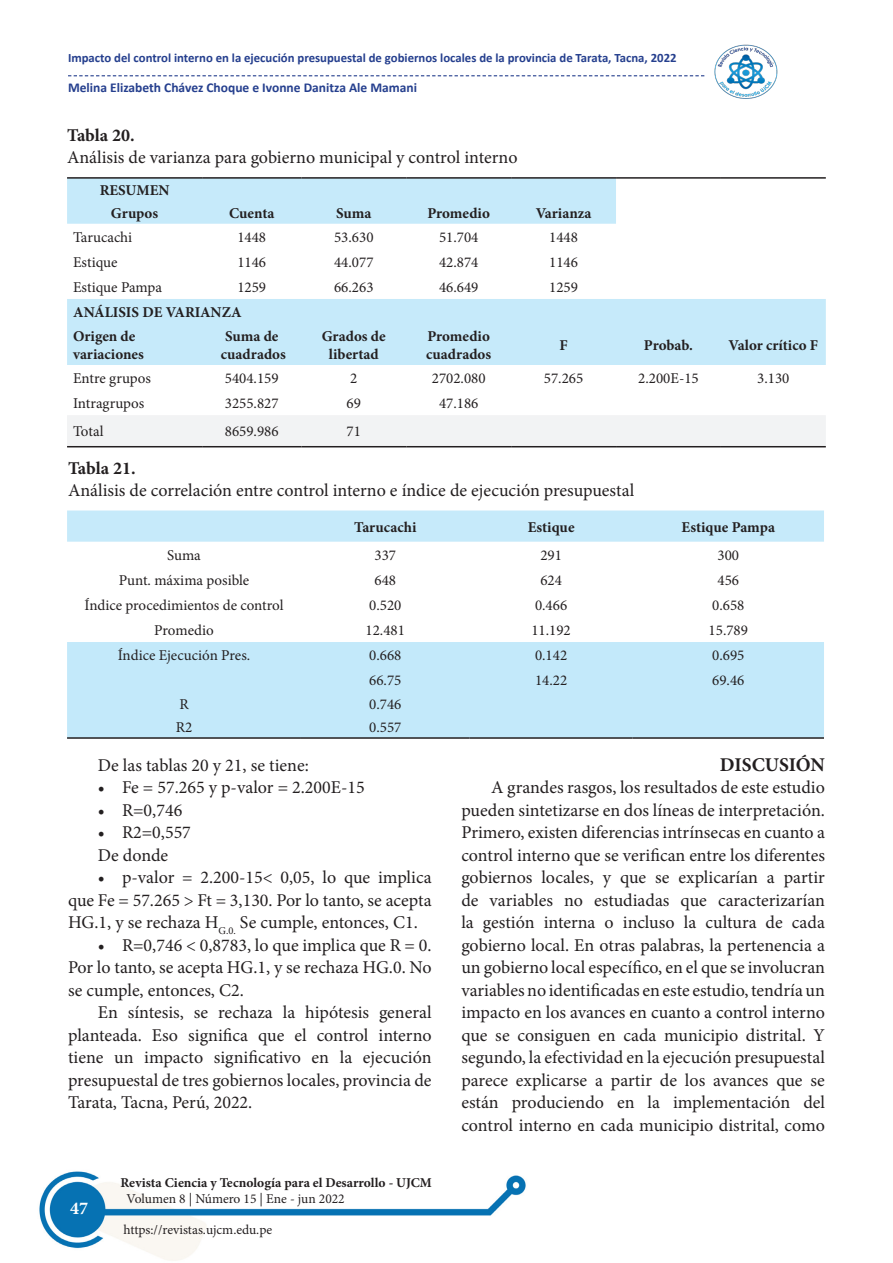
<style>
.page{position:relative;width:893px;height:1263px;background:#fff}
.page>*{position:absolute;margin:0;border:0;box-sizing:border-box;transform-origin:0 0}
.t1{font:700 19.5px "Minion Pro";letter-spacing:-.005em;color:#231f20}
.t2{font:18px/22.5px "Minion Pro";color:#231f20;text-align:justify}
.t3{font:700 18px "Minion Pro";letter-spacing:-.005em;color:#231f20}
.t4{font:700 18px "Minion Pro";color:#fff}
.t5{font:15px "Minion Pro";color:#231f20}
.t6{font:700 15px/18px "Minion Pro";color:#231f20}
.t7{font:13.5px "Minion Pro";color:#231f20}
.t8{font:700 13.5px "Calibri";color:#253f8e}
.t9{font:700 13.5px "Minion Pro";color:#231f20}
.t10{font:700 12.75px "Calibri";color:#253f8e}
</style>
<div class="page">
<img style="left:39px;top:75px;width:787px;height:1186px">
<svg style="left:68px;top:75px;width:636px;height:1px"></svg>
<img style="left:713px;top:44px;width:65px;height:57px">
<svg style="left:67px;top:179px;width:759px;height:186px;fill:#c6eafa"></svg>
<svg style="left:616px;top:179px;width:210px;height:45px"></svg>
<div style="left:67px;top:415px;width:759px;height:31px;background:#f2f3f4"></div>
<hr style="left:67px;top:177px;width:135px;height:2px;background:#231f20">
<hr style="left:202px;top:177px;width:99px;height:2px;background:#231f20">
<hr style="left:301px;top:177px;width:105px;height:2px;background:#231f20">
<hr style="left:406px;top:177px;width:105px;height:2px;background:#231f20">
<hr style="left:511px;top:177px;width:105px;height:2px;background:#231f20">
<hr style="left:616px;top:177px;width:105px;height:2px;background:#231f20">
<hr style="left:721px;top:177px;width:105px;height:2px;background:#231f20">
<hr style="left:67px;top:446px;width:135px;height:1px;background:#231f20">
<hr style="left:202px;top:446px;width:99px;height:1px;background:#231f20">
<hr style="left:301px;top:446px;width:105px;height:1px;background:#231f20">
<hr style="left:406px;top:446px;width:105px;height:1px;background:#231f20">
<hr style="left:511px;top:446px;width:105px;height:1px;background:#231f20">
<hr style="left:616px;top:446px;width:105px;height:1px;background:#231f20">
<hr style="left:721px;top:446px;width:105px;height:1px;background:#231f20">
<div style="left:67px;top:510px;width:757px;height:32px;background:#c6eafa"></div>
<div style="left:67px;top:642px;width:757px;height:95px;background:#c3e9fa"></div>
<hr style="left:67px;top:737px;width:234px;height:2px;background:#231f20">
<hr style="left:301px;top:737px;width:169px;height:2px;background:#231f20">
<hr style="left:470px;top:737px;width:163px;height:2px;background:#231f20">
<hr style="left:633px;top:737px;width:191px;height:2px;background:#231f20">
<p class="t10" style="left:68px;top:49px;width:610px">Impacto del control interno en la ejecución presupuestal de gobiernos locales de la provincia de Tarata, Tacna, 2022</p>
<p class="t8" style="left:68px;top:78px;width:351px">Melina Elizabeth Chávez Choque e Ivonne Danitza Ale Mamani</p>
<p class="t3" style="left:67px;top:122px;width:69px">Tabla 20.</p>
<p class="t2" style="left:67px;top:146px;width:452px">Análisis de varianza para gobierno municipal y control interno</p>
<p class="t6" style="left:100px;top:181px;width:71px">RESUMEN</p>
<p class="t6" style="left:111px;top:204px;width:49px">Grupos</p>
<p class="t6" style="left:229px;top:204px;width:47px">Cuenta</p>
<p class="t6" style="left:336px;top:204px;width:37px">Suma</p>
<p class="t6" style="left:427px;top:204px;width:64px">Promedio</p>
<p class="t6" style="left:536px;top:204px;width:57px">Varianza</p>
<p class="t5" style="left:73px;top:227px;width:61px">Tarucachi</p>
<p class="t5" style="left:237px;top:227px;width:30px">1448</p>
<p class="t5" style="left:334px;top:227px;width:41px">53.630</p>
<p class="t5" style="left:439px;top:227px;width:41px">51.704</p>
<p class="t5" style="left:549px;top:227px;width:30px">1448</p>
<p class="t5" style="left:73px;top:252px;width:46px">Estique</p>
<p class="t5" style="left:237px;top:252px;width:30px">1146</p>
<p class="t5" style="left:334px;top:252px;width:41px">44.077</p>
<p class="t5" style="left:439px;top:252px;width:41px">42.874</p>
<p class="t5" style="left:549px;top:252px;width:30px">1146</p>
<p class="t5" style="left:73px;top:277px;width:91px">Estique Pampa</p>
<p class="t5" style="left:237px;top:277px;width:30px">1259</p>
<p class="t5" style="left:334px;top:277px;width:41px">66.263</p>
<p class="t5" style="left:439px;top:277px;width:41px">46.649</p>
<p class="t5" style="left:549px;top:277px;width:30px">1259</p>
<p class="t6" style="left:73px;top:303px;width:170px">ANÁLISIS DE VARIANZA</p>
<p class="t6" style="left:73px;top:327px;width:72px">Origen de variaciones</p>
<p class="t6" style="left:225px;top:327px;width:55px">Suma de</p>
<p class="t6" style="left:322px;top:327px;width:65px">Grados de</p>
<p class="t6" style="left:329px;top:345px;width:51px">libertad</p>
<p class="t6" style="left:426px;top:327px;width:67px">Promedio cuadrados</p>
<p class="t6" style="left:559px;top:336px;width:10px">F</p>
<p class="t6" style="left:644px;top:336px;width:51px">Probab.</p>
<p class="t6" style="left:728px;top:336px;width:91px">Valor crítico F</p>
<p class="t6" style="left:221px;top:345px;width:67px">cuadrados</p>
<p class="t5" style="left:73px;top:368px;width:79px">Entre grupos</p>
<p class="t5" style="left:225px;top:368px;width:55px">5404.159</p>
<p class="t5" style="left:350px;top:368px;width:9px">2</p>
<p class="t5" style="left:432px;top:368px;width:55px">2702.080</p>
<p class="t5" style="left:544px;top:368px;width:41px">57.265</p>
<p class="t5" style="left:638px;top:368px;width:62px">2.200E-15</p>
<p class="t5" style="left:757px;top:368px;width:34px">3.130</p>
<p class="t5" style="left:73px;top:393px;width:73px">Intragrupos</p>
<p class="t5" style="left:225px;top:393px;width:55px">3255.827</p>
<p class="t5" style="left:347px;top:393px;width:16px">69</p>
<p class="t5" style="left:439px;top:393px;width:41px">47.186</p>
<p class="t5" style="left:73px;top:422px;width:32px">Total</p>
<p class="t5" style="left:225px;top:422px;width:55px">8659.986</p>
<p class="t5" style="left:347px;top:422px;width:16px">71</p>
<p class="t3" style="left:68px;top:455px;width:69px">Tabla 21.</p>
<p class="t2" style="left:68px;top:479px;width:568px">Análisis de correlación entre control interno e índice de ejecución presupuestal</p>
<p class="t6" style="left:354px;top:518px;width:64px">Tarucachi</p>
<p class="t6" style="left:528px;top:518px;width:48px">Estique</p>
<p class="t6" style="left:681px;top:518px;width:95px">Estique Pampa</p>
<p class="t5" style="left:167px;top:545px;width:35px">Suma</p>
<p class="t5" style="left:374px;top:545px;width:23px">337</p>
<p class="t5" style="left:540px;top:545px;width:23px">291</p>
<p class="t5" style="left:717px;top:545px;width:23px">300</p>
<p class="t5" style="left:119px;top:570px;width:132px">Punt. máxima posible</p>
<p class="t5" style="left:374px;top:570px;width:23px">648</p>
<p class="t5" style="left:540px;top:570px;width:23px">624</p>
<p class="t5" style="left:717px;top:570px;width:23px">456</p>
<p class="t5" style="left:84px;top:595px;width:201px">Índice procedimientos de control</p>
<p class="t5" style="left:369px;top:595px;width:34px">0.520</p>
<p class="t5" style="left:535px;top:595px;width:34px">0.466</p>
<p class="t5" style="left:712px;top:595px;width:34px">0.658</p>
<p class="t5" style="left:154px;top:620px;width:61px">Promedio</p>
<p class="t5" style="left:366px;top:620px;width:41px">12.481</p>
<p class="t5" style="left:531px;top:620px;width:41px">11.192</p>
<p class="t5" style="left:709px;top:620px;width:41px">15.789</p>
<p class="t5" style="left:118px;top:645px;width:134px">Índice Ejecución Pres.</p>
<p class="t5" style="left:369px;top:645px;width:34px">0.668</p>
<p class="t5" style="left:535px;top:645px;width:34px">0.142</p>
<p class="t5" style="left:712px;top:645px;width:34px">0.695</p>
<p class="t5" style="left:369px;top:670px;width:34px">66.75</p>
<p class="t5" style="left:535px;top:670px;width:34px">14.22</p>
<p class="t5" style="left:712px;top:670px;width:34px">69.46</p>
<p class="t5" style="left:179px;top:694px;width:11px">R</p>
<p class="t5" style="left:369px;top:694px;width:34px">0.746</p>
<p class="t5" style="left:176px;top:717px;width:18px">R2</p>
<p class="t5" style="left:369px;top:717px;width:34px">0.557</p>
<p class="t2" style="left:98px;top:754px;width:212px">De las tablas 20 y 21, se tiene:</p>
<p class="t2" style="left:98px;top:776px;width:268px">• Fe = 57.265 y p-valor = 2.200E-15</p>
<p class="t2" style="left:98px;top:799px;width:86px">• R=0,746</p>
<p class="t2" style="left:98px;top:821px;width:95px">• R2=0,557</p>
<p class="t2" style="left:98px;top:844px;width:72px">De donde</p>
<p class="t2" style="left:68px;top:866px;width:365px;text-indent:30px">• p-valor = 2.200-15&lt; 0,05, lo que implica que Fe = 57.265 &gt; Ft = 3,130. Por lo tanto, se acepta HG.1, y se rechaza H<sub>G.0.</sub> Se cumple, entonces, C1.</p>
<p class="t2" style="left:68px;top:934px;width:365px;text-indent:30px">• R=0,746 &lt; 0,8783, lo que implica que R = 0.<br>Por lo tanto, se acepta HG.1, y se rechaza HG.0. No se cumple, entonces, C2.</p>
<p class="t2" style="left:68px;top:1001px;width:365px;text-indent:30px">En síntesis, se rechaza la hipótesis general planteada. Eso significa que el control interno tiene un impacto significativo en la ejecución presupuestal de tres gobiernos locales, provincia de Tarata, Tacna, Perú, 2022.</p>
<p class="t4" style="left:70px;top:1196px;width:19px">47</p>
<p class="t9" style="left:120px;top:1173px;width:313px">Revista Ciencia y Tecnología para el Desarrollo - UJCM</p>
<p class="t7" style="left:127px;top:1189px;width:220px">Volumen 8 | Número 15 | Ene - jun 2022</p>
<p class="t7" style="left:124px;top:1220px;width:150px">https://revistas.ujcm.edu.pe</p>
<p class="t1" style="left:720px;top:751px;width:107px">DISCUSIÓN</p>
<p class="t2" style="left:461px;top:776px;width:365px;text-indent:30px">A grandes rasgos, los resultados de este estudio pueden sintetizarse en dos líneas de interpretación.<br>Primero, existen diferencias intrínsecas en cuanto a control interno que se verifican entre los diferentes gobiernos locales, y que se explicarían a partir de variables no estudiadas que caracterizarían la gestión interna o incluso la cultura de cada gobierno local. En otras palabras, la pertenencia a un gobierno local específico, en el que se involucran variables no identificadas en este estudio, tendría un impacto en los avances en cuanto a control interno que se consiguen en cada municipio distrital. Y segundo, la efectividad en la ejecución presupuestal parece explicarse a partir de los avances que se están produciendo en la implementación del control interno en cada municipio distrital, como</p>
</div>
